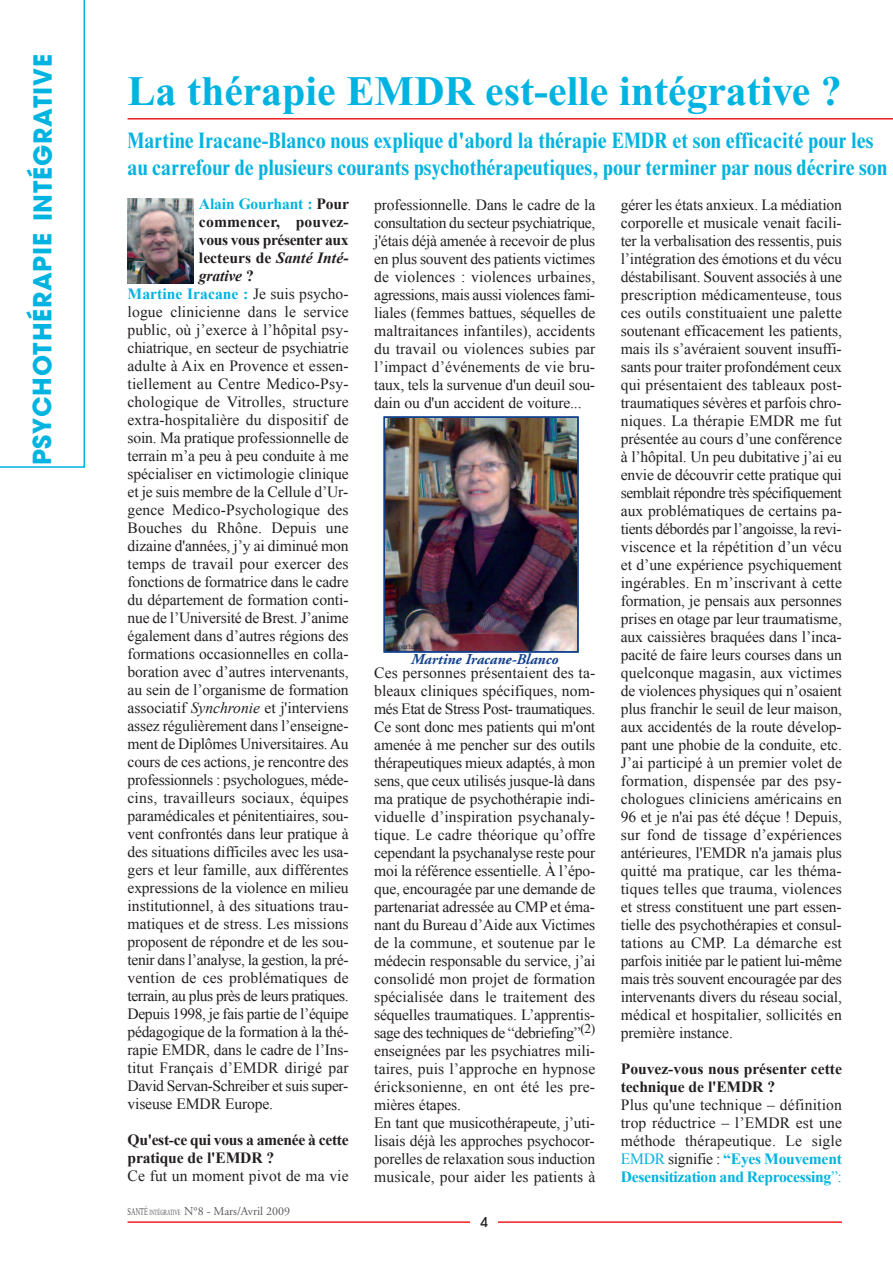
<style>
.page{position:relative;width:893px;height:1263px;background:#fff}
.page>*{position:absolute;margin:0;border:0;box-sizing:border-box;transform-origin:0 0}
.t1{font:700 42px "Times New Roman";color:#00b3e0}
.t2{font:700 24.75px "Avant Garde";letter-spacing:.03em;color:#00b3e0}
.t3{font:700 condensed 22.5px/27px "Times New Roman";letter-spacing:.005em;color:#00b3e0}
.t4{font:15.6px/18px "Times New Roman";letter-spacing:-.01em;color:#231f20;text-align:justify}
.t5{font:15.6px "Times New Roman";letter-spacing:.01em;color:#231f20}
.t6{font:700 15.6px/18px "Times New Roman";letter-spacing:-.01em;color:#231f20}
.t7{font:700 15.6px "Times New Roman";letter-spacing:-.01em;color:#00b3e0}
.t8{font:15.6px "Times New Roman";letter-spacing:-.03em;color:#231f20}
.t9{font:700 15.6px "Times New Roman";letter-spacing:.01em;color:#231f20}
.t10{font:italic 700 15.6px "Times New Roman";letter-spacing:-.01em;color:#231f20}
.t11{font:italic 700 15px "Adobe Garamond";color:#13418e}
.t12{font:500 13.5px "Avant Garde";color:#231f20}
.t13{font:12px "Adobe Garamond";color:#57585a}
.t14{font:7.5px "Times New Roman";color:#231f20}
.s1{color:#231f20}
.s2{font-style:italic}
.s3{font-style:normal}
.s4{font-weight:400;color:#231f20}
.s5{font-family:"Times New Roman";font-size:10.5px}
.s6{font-family:"Times New Roman";font-size:7.8px}
.s7{color:#00b3e0}
.s8{font-weight:700;color:#00b3e0}
</style>
<div class="page">
<hr style="left:128px;top:1221px;width:714px;height:2px;background:#ee1d23">
<div style="left:470px;top:1207px;width:28px;height:28px;background:#fff"></div>
<svg style="left:0;top:0;width:85px;height:468px"></svg>
<hr style="left:128px;top:118px;width:765px;height:2px;background:#ee1d23">
<img style="left:386px;top:419px;width:190px;height:231px">
<div style="left:384px;top:417px;width:194px;height:235px;border:1px solid #13418e"></div>
<img style="left:128px;top:198px;width:65px;height:85px">
<h2 class="t2" style="left:33px;top:465px;width:413px;rotate:-90deg">PSYCHOTHÉRAPIE INTÉGRATIVE</h2>
<h1 class="t1" style="left:128px;top:77px;width:716px">La thérapie EMDR est-elle intégrative ?</h1>
<h3 class="t3" style="left:128px;top:130px;width:761px">Martine Iracane-Blanco nous explique d'abord la thérapie EMDR et son efficacité pour les au carrefour de plusieurs courants psychothérapeutiques, pour terminer par nous décrire son</h3>
<p class="t7" style="left:199px;top:195px;width:151px">Alain Gourhant : <span class="s1">Pour</span></p>
<p class="t9" style="left:199px;top:213px;width:151px">commencer, pouvez-</p>
<p class="t6" style="left:199px;top:230px;width:151px">vous vous présenter aux</p>
<p class="t6" style="left:199px;top:248px;width:150px">lecteurs de <span class="s2">Santé Inté-</span></p>
<p class="t10" style="left:199px;top:267px;width:57px">grative <span class="s3">?</span></p>
<p class="t7" style="left:128px;top:285px;width:222px">Martine Iracane : <span class="s4">Je suis psycho-</span></p>
<p class="t5" style="left:128px;top:303px;width:223px">logue clinicienne dans le service</p>
<p class="t4" style="left:128px;top:320px;width:222px">public, où j’exerce à l’hôpital psy-</p>
<p class="t4" style="left:128px;top:338px;width:223px">chiatrique, en secteur de psychiatrie</p>
<p class="t5" style="left:128px;top:357px;width:222px">adulte à Aix en Provence et essen-</p>
<p class="t5" style="left:128px;top:375px;width:222px">tiellement au Centre Medico-Psy-</p>
<p class="t5" style="left:128px;top:393px;width:223px">chologique de Vitrolles, structure</p>
<p class="t5" style="left:128px;top:411px;width:223px">extra-hospitalière du dispositif de</p>
<p class="t4" style="left:128px;top:428px;width:223px">soin. Ma pratique professionnelle de</p>
<p class="t4" style="left:128px;top:446px;width:223px">terrain m’a peu à peu conduite à me</p>
<p class="t4" style="left:128px;top:464px;width:223px">spécialiser en victimologie clinique</p>
<p class="t4" style="left:128px;top:482px;width:222px">et je suis membre de la Cellule d’Ur-</p>
<p class="t5" style="left:128px;top:501px;width:223px">gence Medico-Psychologique des</p>
<p class="t5" style="left:128px;top:519px;width:223px">Bouches du Rhône. Depuis une</p>
<p class="t4" style="left:128px;top:536px;width:223px">dizaine d'années, j’y ai diminué mon</p>
<p class="t5" style="left:128px;top:555px;width:223px">temps de travail pour exercer des</p>
<p class="t4" style="left:128px;top:572px;width:223px">fonctions de formatrice dans le cadre</p>
<p class="t4" style="left:128px;top:590px;width:222px">du département de formation conti-</p>
<p class="t4" style="left:128px;top:608px;width:223px">nue de l’Université de Brest. J’anime</p>
<p class="t4" style="left:128px;top:626px;width:223px">également dans d’autres régions des</p>
<p class="t4" style="left:128px;top:644px;width:222px">formations occasionnelles en colla-</p>
<p class="t4" style="left:128px;top:662px;width:223px">boration avec d’autres intervenants,</p>
<p class="t4" style="left:128px;top:680px;width:223px">au sein de l’organisme de formation</p>
<p class="t4" style="left:128px;top:698px;width:223px">associatif <span class="s2">Synchronie</span> et j'interviens</p>
<p class="t4" style="left:128px;top:716px;width:222px">assez régulièrement dans l’enseigne-</p>
<p class="t4" style="left:128px;top:734px;width:223px">ment de Diplômes Universitaires.Au</p>
<p class="t4" style="left:128px;top:752px;width:223px">cours de ces actions, je rencontre des</p>
<p class="t4" style="left:128px;top:770px;width:222px">professionnels : psychologues, méde-</p>
<p class="t5" style="left:128px;top:789px;width:223px">cins, travailleurs sociaux, équipes</p>
<p class="t4" style="left:128px;top:806px;width:222px">paramédicales et pénitentiaires, sou-</p>
<p class="t4" style="left:128px;top:824px;width:223px">vent confrontés dans leur pratique à</p>
<p class="t4" style="left:128px;top:842px;width:222px">des situations difficiles avec les usa-</p>
<p class="t4" style="left:128px;top:860px;width:223px">gers et leur famille, aux différentes</p>
<p class="t4" style="left:128px;top:878px;width:223px">expressions de la violence en milieu</p>
<p class="t4" style="left:128px;top:896px;width:222px">institutionnel, à des situations trau-</p>
<p class="t4" style="left:128px;top:914px;width:223px">matiques et de stress. Les missions</p>
<p class="t4" style="left:128px;top:932px;width:222px">proposent de répondre et de les sou-</p>
<p class="t4" style="left:128px;top:950px;width:222px">tenir dans l’analyse, la gestion, la pré-</p>
<p class="t5" style="left:128px;top:969px;width:223px">vention de ces problématiques de</p>
<p class="t8" style="left:128px;top:987px;width:223px">terrain, au plus près de leurs pratiques.</p>
<p class="t4" style="left:128px;top:1004px;width:223px">Depuis 1998, je fais partie de l’équipe</p>
<p class="t4" style="left:128px;top:1022px;width:222px">pédagogique de la formation à la thé-</p>
<p class="t4" style="left:128px;top:1040px;width:222px">rapie EMDR, dans le cadre de l’Ins-</p>
<p class="t5" style="left:128px;top:1059px;width:223px">titut Français d’EMDR dirigé par</p>
<p class="t4" style="left:128px;top:1076px;width:222px">David Servan-Schreiber et suis super-</p>
<p class="t4" style="left:128px;top:1094px;width:147px">viseuse EMDR Europe.</p>
<p class="t6" style="left:128px;top:1130px;width:223px">Qu'est-ce qui vous a amenée à cette pratique de l'EMDR ?</p>
<p class="t5" style="left:128px;top:1167px;width:223px">Ce fut un moment pivot de ma vie</p>
<p class="t13" style="left:128px;top:1206px;width:164px"><span class="s5">SANTÉ</span> <span class="s6">INTÉGRATIVE</span> N°8 - Mars/Avril 2009</p>
<p class="t4" style="left:374px;top:195px;width:223px">professionnelle. Dans le cadre de la consultation du secteur psychiatrique, j'étais déjà amenée à recevoir de plus en plus souvent des patients victimes de violences : violences urbaines, agressions, mais aussi violences fami&shy;liales (femmes battues, séquelles de maltraitances infantiles), accidents du travail ou violences subies par l’impact d’événements de vie bru&shy;taux, tels la survenue d'un deuil sou&shy;dain ou d'un accident de voiture...</p>
<p class="t14" style="left:386px;top:642px;width:37px">A Gourhant</p>
<p class="t11" style="left:411px;top:653px;width:149px">Martine Iracane-Blanco</p>
<p class="t4" style="left:374px;top:663px;width:223px;text-align:left">Ces personnes présentaient des ta&shy;bleaux cliniques spécifiques, nom&shy;més Etat de Stress Post- traumatiques.<br>Ce sont donc mes patients qui m'ont amenée à me pencher sur des outils thérapeutiques mieux adaptés, à mon sens, que ceux utilisés jusque-là dans ma pratique de psychothérapie indi&shy;viduelle d’inspiration psychanaly&shy;tique. Le cadre théorique qu’offre cependant la psychanalyse reste pour moi la référence essentielle. À l’épo&shy;que, encouragée par une demande de partenariat adressée au CMP et éma&shy;nant du Bureau d’Aide aux Victimes de la commune, et soutenue par le médecin responsable du service, j’ai consolidé mon projet de formation spécialisée dans le traitement des séquelles traumatiques. L’apprentis&shy;sage des techniques de “debriefing”<sup>(2) </sup>enseignées par les psychiatres mili&shy;taires, puis l’approche en hypnose éricksonienne, en ont été les pre&shy;mières étapes.<br>En tant que musicothérapeute, j’uti&shy;lisais déjà les approches psychocor&shy;porelles de relaxation sous induction musicale, pour aider les patients à</p>
<p class="t12" style="left:480px;top:1216px;width:9px">4</p>
<p class="t4" style="left:621px;top:195px;width:223px">gérer les états anxieux. La médiation corporelle et musicale venait facili&shy;ter la verbalisation des ressentis, puis l’intégration des émotions et du vécu déstabilisant. Souvent associés à une prescription médicamenteuse, tous ces outils constituaient une palette soutenant efficacement les patients, mais ils s’avéraient souvent insuffi&shy;sants pour traiter profondément ceux qui présentaient des tableaux post&shy;traumatiques sévères et parfois chro&shy;niques. La thérapie EMDR me fut présentée au cours d’une conférence à l’hôpital. Un peu dubitative j’ai eu envie de découvrir cette pratique qui semblait répondre très spécifiquement aux problématiques de certains pa&shy;tients débordés par l’angoisse, la revi&shy;viscence et la répétition d’un vécu et d’une expérience psychiquement ingérables. En m’inscrivant à cette formation, je pensais aux personnes prises en otage par leur traumatisme, aux caissières braquées dans l’inca&shy;pacité de faire leurs courses dans un quelconque magasin, aux victimes de violences physiques qui n’osaient plus franchir le seuil de leur maison, aux accidentés de la route dévelop&shy;pant une phobie de la conduite, etc.<br>J’ai participé à un premier volet de formation, dispensée par des psy&shy;chologues cliniciens américains en 96 et je n'ai pas été déçue ! Depuis, sur fond de tissage d’expériences antérieures, l'EMDR n'a jamais plus quitté ma pratique, car les théma&shy;tiques telles que trauma, violences et stress constituent une part essen&shy;tielle des psychothérapies et consul&shy;tations au CMP. La démarche est parfois initiée par le patient lui-même mais très souvent encouragée par des intervenants divers du réseau social, médical et hospitalier, sollicités en première instance.</p>
<p class="t6" style="left:621px;top:1059px;width:223px">Pouvez-vous nous présenter cette technique de l'EMDR ?</p>
<p class="t4" style="left:621px;top:1095px;width:223px">Plus qu'une technique – définition trop réductrice – l’EMDR est une méthode thérapeutique. Le sigle <span class="s7">EMDR</span> signifie : <span class="s8">“Eyes Mouvement Desensitization and Reprocessing</span><span class="s7">”:</span></p>
</div>
